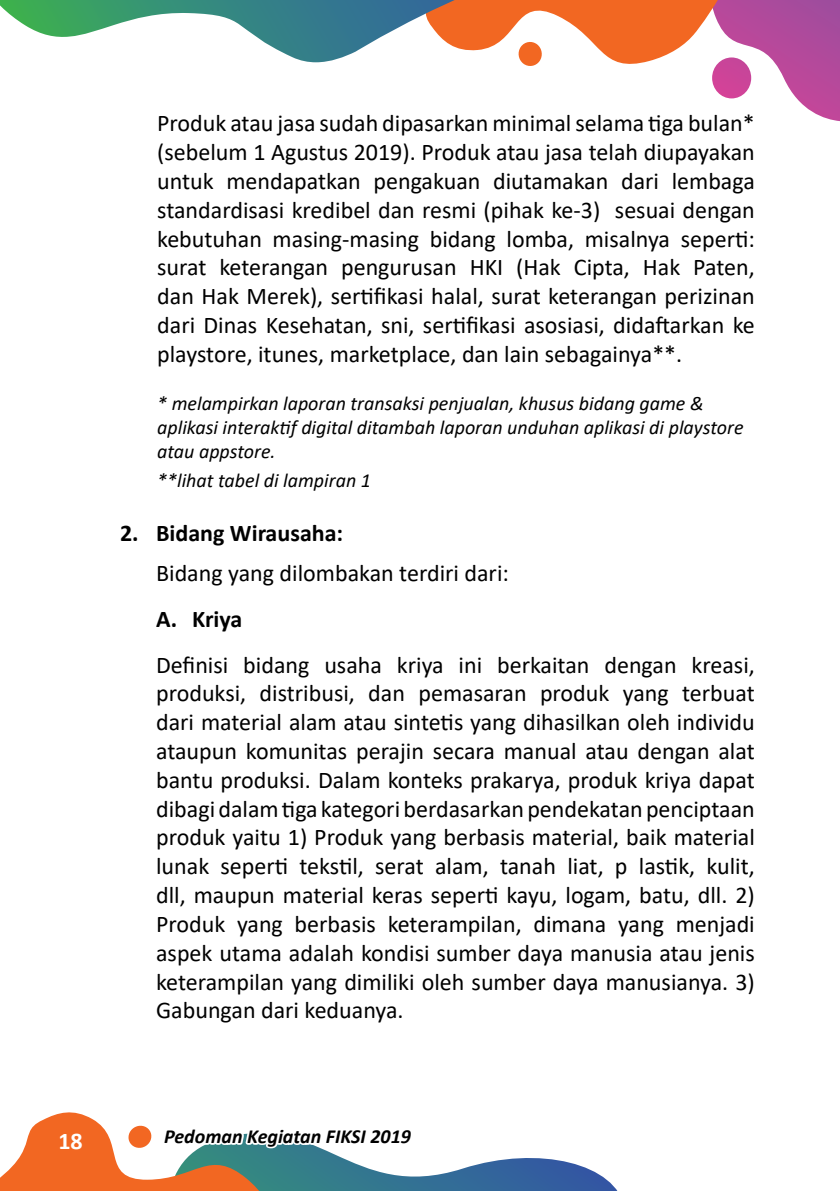
<style>
.page{position:relative;width:840px;height:1191px;background:#fff}
.page>*{position:absolute;margin:0;border:0;box-sizing:border-box;transform-origin:0 0}
.t1{font:24px/28.8px "Calibri";color:#000;text-align:justify}
.t2{font:700 24px "Calibri";color:#000}
.t3{font:700 24px "Calibri";color:#fff}
.t4{font:italic 20px/24px "Calibri";color:#000}
.t5{font:italic 700 20px "Calibri";color:#000}
</style>
<div class="page">
<svg style="left:0;top:0;width:840px;height:121px"></svg>
<svg style="left:0;top:1112px;width:618px;height:79px"></svg>
<p class="t1" style="left:157px;top:108px;width:599px">Produk atau jasa sudah dipasarkan minimal selama tiga bulan* (sebelum 1 Agustus 2019). Produk atau jasa telah diupayakan untuk mendapatkan pengakuan diutamakan dari lembaga standardisasi kredibel dan resmi (pihak ke-3) sesuai dengan kebutuhan masing-masing bidang lomba, misalnya seperti: surat keterangan pengurusan HKI (Hak Cipta, Hak Paten, dan Hak Merek), sertifikasi halal, surat keterangan perizinan dari Dinas Kesehatan, sni, sertifikasi asosiasi, didaftarkan ke playstore, itunes, marketplace, dan lain sebagainya**.</p>
<p class="t4" style="left:157px;top:390px;width:587px">* melampirkan laporan transaksi penjualan, khusus bidang game &amp; aplikasi interaktif digital ditambah laporan unduhan aplikasi di playstore atau appstore.</p>
<p class="t4" style="left:157px;top:467px;width:215px">**lihat tabel di lampiran 1</p>
<p class="t2" style="left:120px;top:516px;width:224px">2. Bidang Wirausaha:</p>
<p class="t1" style="left:156px;top:558px;width:354px">Bidang yang dilombakan terdiri dari:</p>
<p class="t2" style="left:156px;top:602px;width:88px">A. Kriya</p>
<p class="t1" style="left:156px;top:649px;width:600px">Definisi bidang usaha kriya ini berkaitan dengan kreasi, produksi, distribusi, dan pemasaran produk yang terbuat dari material alam atau sintetis yang dihasilkan oleh individu ataupun komunitas perajin secara manual atau dengan alat bantu produksi. Dalam konteks prakarya, produk kriya dapat dibagi dalam tiga kategori berdasarkan pendekatan penciptaan produk yaitu 1) Produk yang berbasis material, baik material lunak seperti tekstil, serat alam, tanah liat, p lastik, kulit, dll, maupun material keras seperti kayu, logam, batu, dll. 2)<br>Produk yang berbasis keterampilan, dimana yang menjadi aspek utama adalah kondisi sumber daya manusia atau jenis keterampilan yang dimiliki oleh sumber daya manusianya. 3)<br>Gabungan dari keduanya.</p>
<p class="t3" style="left:58px;top:1124px;width:26px">18</p>
<p class="t5" style="left:164px;top:1122px;width:248px">Pedoman Kegiatan FIKSI 2019</p>
</div>
